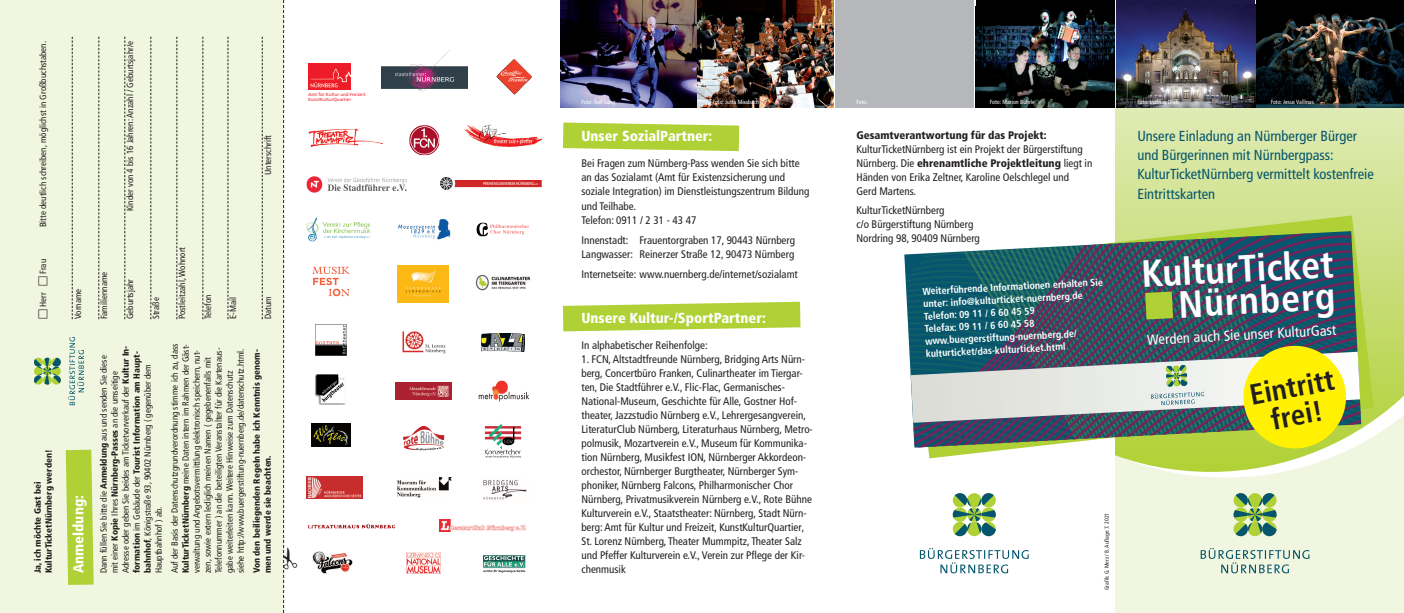
<style>
.page{position:relative;width:1404px;height:613px;background:#fff}
.page>*{position:absolute;margin:0;border:0;box-sizing:border-box;transform-origin:0 0}
.t1{font:700 condensed 38px/32.4px "Frutiger LT Std";color:#fff;text-align:right}
.t2{font:700 condensed 29px/28px "Frutiger LT Std";color:#231f20;text-align:center}
.t3{font:condensed 14.5px/19px "Frutiger LT Std";color:#04556d}
.t4{font:900 condensed 14.5px "Frutiger LT Std";color:#fff}
.t5{font:condensed 14.5px "Frutiger LT Std";color:#fff}
.t6{font:condensed 11px/14px "Frutiger LT Std";color:#231f20}
.t7{font:900 condensed 11px "Frutiger LT Std";color:#231f20}
.t8{font:700 condensed 10px/12.5px "Frutiger LT Std";color:#fff}
.t9{font:condensed 9px/11px "Frutiger LT Std";color:#231f20}
.t10{font:900 condensed 9px/11px "Frutiger LT Std";color:#231f20}
.t11{font:condensed 6px "Frutiger LT Std";color:#fff}
.t12{font:condensed 5.8px "Frutiger LT Std";color:#231f20}
.t13{font:4.5px/5px "Frutiger LT Std";color:#ee1c28}
.s1{font-weight:900}
</style>
<div class="page">
<div style="left:0;top:0;width:283px;height:612px;background:#f0f6df"></div>
<div style="left:1114px;top:0;width:289px;height:612px;background:#f0f6df"></div>
<svg style="left:1114px;top:0;width:289px;height:471px;background:#d5e49c"></svg>
<img style="left:560px;top:0;width:273px;height:108px">
<img style="left:1256px;top:0;width:147px;height:108px">
<div style="left:835px;top:0;width:139px;height:108px;background:#b6b7bb"></div>
<div style="left:975px;top:0;width:139px;height:108px;background:#000"></div>
<img style="left:975px;top:9px;width:139px;height:99px">
<div style="left:1115px;top:0;width:139px;height:108px;background:#1d1748"></div>
<img style="left:1115px;top:5px;width:139px;height:103px">
<svg style="left:68px;top:337px;width:16px;height:68px"></svg>
<svg style="left:34px;top:357px;width:27px;height:27px"></svg>
<svg style="left:66px;top:449px;width:28px;height:135px;background:#b6d445"></svg>
<svg style="left:72px;top:37px;width:1px;height:282px"></svg>
<svg style="left:98px;top:37px;width:1px;height:282px"></svg>
<svg style="left:124px;top:37px;width:1px;height:282px"></svg>
<svg style="left:150px;top:37px;width:1px;height:282px"></svg>
<svg style="left:176px;top:37px;width:1px;height:282px"></svg>
<svg style="left:202px;top:37px;width:1px;height:282px"></svg>
<svg style="left:227px;top:37px;width:1px;height:282px"></svg>
<svg style="left:262px;top:37px;width:1px;height:282px"></svg>
<svg style="left:1200px;top:548px;width:109px;height:25px"></svg>
<svg style="left:1233px;top:493px;width:43px;height:43px"></svg>
<svg style="left:919px;top:548px;width:109px;height:25px"></svg>
<svg style="left:952px;top:493px;width:43px;height:43px"></svg>
<svg style="left:928px;top:215px;width:445px;height:243px"></svg>
<img style="left:914px;top:231px;width:447px;height:216px">
<svg style="left:1144px;top:291px;width:28px;height:28px"></svg>
<svg style="left:910px;top:342px;width:449px;height:109px;background:#a4ad7f"></svg>
<img style="left:381px;top:49px;width:86px;height:43px">
<img style="left:483px;top:555px;width:43px;height:17px">
<img style="left:395px;top:382px;width:57px;height:17px">
<img style="left:311px;top:423px;width:39px;height:23px">
<img style="left:478px;top:381px;width:51px;height:20px">
<img style="left:308px;top:523px;width:79px;height:5px">
<img style="left:440px;top:519px;width:85px;height:12px">
<img style="left:440px;top:177px;width:101px;height:13px">
<img style="left:484px;top:423px;width:37px;height:32px">
<img style="left:481px;top:333px;width:43px;height:18px">
<img style="left:496px;top:59px;width:36px;height:36px">
<img style="left:409px;top:125px;width:30px;height:30px;border-radius:11px">
<img style="left:315px;top:324px;width:32px;height:31px">
<img style="left:308px;top:63px;width:42px;height:26px">
<img style="left:397px;top:265px;width:51px;height:38px">
<img style="left:323px;top:222px;width:47px;height:11px">
<img style="left:476px;top:222px;width:53px;height:15px">
<svg style="left:312px;top:266px;width:37px;height:30px"></svg>
<img style="left:397px;top:219px;width:54px;height:21px">
<img style="left:475px;top:274px;width:56px;height:17px">
<img style="left:407px;top:552px;width:34px;height:20px">
<img style="left:483px;top:480px;width:44px;height:20px">
<img style="left:306px;top:476px;width:57px;height:22px">
<img style="left:312px;top:551px;width:40px;height:22px">
<img style="left:402px;top:331px;width:44px;height:23px">
<img style="left:403px;top:430px;width:41px;height:20px">
<img style="left:464px;top:124px;width:78px;height:23px">
<img style="left:308px;top:128px;width:75px;height:19px">
<img style="left:315px;top:374px;width:31px;height:30px">
<img style="left:306px;top:176px;width:100px;height:16px">
<img style="left:397px;top:477px;width:55px;height:20px">
<svg style="left:563px;top:122px;width:176px;height:29px;background:#b9d64e"></svg>
<svg style="left:563px;top:301px;width:237px;height:30px;background:#bbd754"></svg>
<svg style="left:283px;top:0;width:2px;height:612px"></svg>
<p class="t9" style="left:38px;top:227px;width:187px;rotate:-90deg">Bitte deutlich schreiben, möglichst in Großbuchstaben.</p>
<p class="t9" style="left:38px;top:273px;width:16px;rotate:-90deg">Frau</p>
<p class="t9" style="left:38px;top:307px;width:16px;rotate:-90deg">Herr</p>
<p class="t10" style="left:33px;top:573px;width:125px;rotate:-90deg">Ja, ich möchte Gast bei<br>KulturTicketNürnberg werden!</p>
<p class="t9" style="left:125px;top:211px;width:172px;rotate:-90deg">Kinder von 4 bis 16 Jahren: Anzahl / Geburtsjahr/e</p>
<p class="t9" style="left:263px;top:175px;width:41px;rotate:-90deg">Unterschrift</p>
<p class="t9" style="left:73px;top:319px;width:32px;rotate:-90deg">Vorname</p>
<h3 class="t4" style="left:73px;top:573px;width:79px;rotate:-90deg">Anmeldung:</h3>
<p class="t9" style="left:99px;top:319px;width:49px;rotate:-90deg">Familienname</p>
<p class="t9" style="left:125px;top:319px;width:41px;rotate:-90deg">Geburtsjahr</p>
<p class="t9" style="left:151px;top:319px;width:23px;rotate:-90deg">Straße</p>
<p class="t9" style="left:177px;top:319px;width:74px;rotate:-90deg">Postleitzahl,Wohnort</p>
<p class="t9" style="left:203px;top:319px;width:26px;rotate:-90deg">Telefon</p>
<p class="t9" style="left:228px;top:319px;width:23px;rotate:-90deg">E-Mail</p>
<p class="t9" style="left:263px;top:319px;width:24px;rotate:-90deg">Datum</p>
<p class="t9" style="left:99px;top:573px;width:229px;rotate:-90deg">Dann füllen Sie bitte die <span class="s1">Anmeldung</span> aus und senden Sie diese mit einer <span class="s1">Kopie</span> Ihres <span class="s1">Nürnberg-Passes</span> an die umseitige Adresse oder geben Sie beides am Ticketvorverkauf der <span class="s1">Kultur In&shy;formation</span> im Gebäude der <span class="s1">Tourist Information am Haupt&shy;bahnhof</span>, Königstraße 93, 90402 Nürnberg ( gegenüber dem Hauptbahnhof ) ab.</p>
<p class="t9" style="left:170px;top:573px;width:231px;rotate:-90deg">Auf der Basis der Datenschutzgrundverordnung stimme ich zu, dass <span class="s1">KulturTicketNürnberg</span> meine Daten intern im Rahmen der Gäst&shy;verwaltung und Angebotsvermittlung elektronisch speichern, nut&shy;zen, sowie extern lediglich meinen Namen ( gegebenenfalls mit Telefonnummer ) an die beteiligten Veranstalter für die Kartenaus&shy;gabe weiterleiten kann.Weitere Hinweise zum Datenschutz<br>siehe http://www.buergerstiftung-nuernberg.de/datenschutz.html.</p>
<p class="t10" style="left:252px;top:573px;width:225px;rotate:-90deg">Von den beiliegenden Regeln habe ich Kenntnis genom&shy;men und werde sie beachten.</p>
<p class="t13" style="left:308px;top:93px;width:59px">Amt für Kultur und Freizeit<br>KunstKulturQuartier</p>
<p class="t11" style="left:581px;top:99px;width:35px">Foto: Ralf Lang</p>
<p class="t11" style="left:712px;top:99px;width:48px">Foto: Jutta Missbach</p>
<p class="t11" style="left:856px;top:99px;width:13px">Foto:</p>
<p class="t11" style="left:989px;top:99px;width:47px">Foto: Marion Bührle</p>
<p class="t11" style="left:1137px;top:99px;width:43px">Foto: Ludwig Olah</p>
<p class="t11" style="left:1270px;top:99px;width:45px">Foto: Jesus Vallinas</p>
<h3 class="t4" style="left:581px;top:130px;width:132px">Unser SozialPartner:</h3>
<p class="t6" style="left:581px;top:157px;width:229px">Bei Fragen zum Nürnberg-Pass wenden Sie sich bitte an das Sozialamt (Amt für Existenzsicherung und soziale Integration) im Dienstleistungszentrum Bildung und Teilhabe.<br>Telefon: 0911 / 2 31 - 43 47</p>
<p class="t6" style="left:581px;top:233px;width:215px">Innenstadt: Frauentorgraben 17, 90443 Nürnberg<br>Langwasser: Reinerzer Straße 12, 90473 Nürnberg</p>
<p class="t6" style="left:581px;top:267px;width:218px">Internetseite: www.nuernberg.de/internet/sozialamt</p>
<h3 class="t4" style="left:581px;top:312px;width:186px">Unsere Kultur-/SportPartner:</h3>
<p class="t6" style="left:581px;top:338px;width:128px">In alphabetischer Reihenfolge:</p>
<p class="t6" style="left:581px;top:352px;width:233px">1. FCN,Altstadtfreunde Nürnberg, Bridging Arts Nürn&shy;berg, Concertbüro Franken, Culinartheater im Tiergar&shy;ten, Die Stadtführer e.V., Flic-Flac, Germanisches-National-Museum, Geschichte für Alle, Gostner Hof&shy;theater, Jazzstudio Nürnberg e.V., Lehrergesangverein, LiteraturClub Nürnberg, Literaturhaus Nürnberg, Metro&shy;polmusik, Mozartverein e.V., Museum für Kommunika&shy;tion Nürnberg, Musikfest ION, Nürnberger Akkordeon&shy;orchestor, Nürnberger Burgtheater, Nürnberger Sym&shy;phoniker, Nürnberg Falcons, Philharmonischer Chor Nürnberg, Privatmusikverein Nürnberg e.V., Rote Bühne Kulturverein e.V., Staatstheater: Nürnberg, Stadt Nürn&shy;berg:Amt für Kultur und Freizeit, KunstKulturQuartier, St. Lorenz Nürnberg,Theater Mummpitz,Theater Salz und Pfeffer Kulturverein e.V.,Verein zur Pflege der Kir&shy;chenmusik</p>
<p class="t7" style="left:856px;top:130px;width:191px">Gesamtverantwortung für das Projekt:</p>
<p class="t6" style="left:856px;top:143px;width:237px">KulturTicketNürnberg ist ein Projekt der Bürgerstiftung Nürnberg. Die <span class="s1">ehrenamtliche Projektleitung</span> liegt in Händen von Erika Zeltner, Karoline Oelschlegel und<br>Gerd Martens.</p>
<p class="t6" style="left:856px;top:204px;width:125px">KulturTicketNürnberg<br>c/o Bürgerstiftung Nürnberg<br>Nordring 98, 90409 Nürnberg</p>
<p class="t8" style="left:922px;top:286px;width:182px;rotate:-3deg">Weiterführende Informationen erhalten Sie unter: info@kulturticket-nuernberg.de Telefon: 09 11 / 6 60 45 59<br>Telefax: 09 11 / 6 60 45 58 www.buergerstiftung-nuernberg.de/ kulturticket/das-kulturticket.html</p>
<h3 class="t3" style="left:1137px;top:128px;width:238px">Unsere Einladung an Nürnberger Bürger und Bürgerinnen mit Nürnbergpass:<br>KulturTicketNürnberg vermittelt kostenfreie Eintrittskarten</h3>
<h1 class="t1" style="left:1140px;top:260px;width:194px;rotate:-3deg">KulturTicket<br>Nürnberg</h1>
<h3 class="t5" style="left:1146px;top:333px;width:191px;rotate:-3deg">Werden auch Sie unser KulturGast</h3>
<h2 class="t2" style="left:1247px;top:384px;width:87px;rotate:-11deg">Eintritt frei!</h2>
<p class="t12" style="left:1104px;top:589px;width:79px;rotate:-90deg">Grafik: G. Merz / 8. Auflage 7. 2021</p>
</div>
